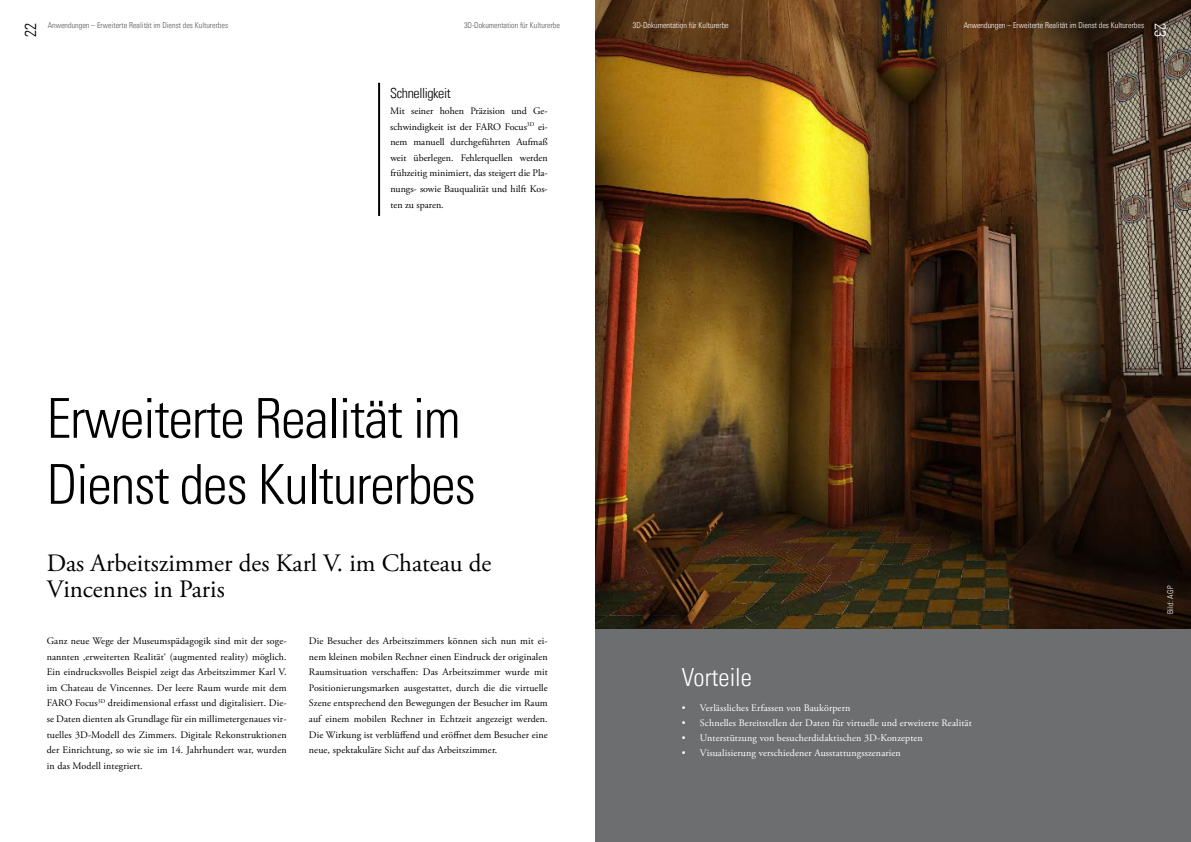
<style>
.page{position:relative;width:1191px;height:842px;background:#fff}
.page>*{position:absolute;margin:0;border:0;box-sizing:border-box;transform-origin:0 0}
.t1{font:300 condensed 55px/66px "Univers LT Std";letter-spacing:-.02em;color:#000}
.t2{font:25px/26px "Adobe Garamond Pro";color:#000}
.t3{font:300 condensed 25px "Univers LT Std";color:#fff}
.t4{font:300 condensed 16px "Univers LT Std";color:#000}
.t5{font:300 condensed 16px "Univers LT Std";color:#fff}
.t6{font:300 condensed 14px "Univers LT Std";letter-spacing:-.03em;color:#000}
.t7{font:10px/15.6px "Adobe Garamond Pro";letter-spacing:.01em;color:#000;text-align:justify}
.t8{font:10px "Adobe Garamond Pro";letter-spacing:.01em;color:#fff}
.t9{font:300 condensed 8px "Univers LT Std";color:#fff}
.t10{font:300 condensed 8px "Univers LT Std";color:#58585a}
</style>
<div class="page">
<img style="left:595px;top:0;width:596px;height:628px">
<div style="left:595px;top:628px;width:596px;height:214px;background:#6d6e70"></div>
<hr style="left:378px;top:83px;width:2px;height:133px;background:#000">
<h3 class="t4" style="left:21px;top:37px;width:16px;rotate:-90deg">22</h3>
<p class="t10" style="left:48px;top:21px;width:182px">Anwendungen – Erweiterte Realität im Dienst des Kulturerbes</p>
<p class="t10" style="left:464px;top:21px;width:97px">3D-Dokumentation für Kulturerbe</p>
<h3 class="t6" style="left:390px;top:85px;width:62px">Schnelligkeit</h3>
<p class="t7" style="left:390px;top:103px;width:159px">Mit seiner hohen Präzision und Ge&shy;schwindigkeit ist der FARO Focus<sup>3D</sup> ei&shy;nem manuell durchgeführten Aufmaß weit überlegen. Fehlerquellen werden frühzeitig minimiert, das steigert die Pla&shy;nungs- sowie Bauqualität und hilft Kos&shy;ten zu sparen.</p>
<p class="t9" style="left:633px;top:21px;width:97px">3D-Dokumentation für Kulturerbe</p>
<p class="t9" style="left:963px;top:21px;width:182px">Anwendungen – Erweiterte Realität im Dienst des Kulturerbes</p>
<h3 class="t5" style="left:1170px;top:23px;width:16px;rotate:90deg">23</h3>
<h1 class="t1" style="left:47px;top:385px;width:430px">Erweiterte Realität im<br>Dienst des Kulturerbes</h1>
<h2 class="t2" style="left:47px;top:551px;width:446px">Das Arbeitszimmer des Karl V. im Chateau de<br>Vincennes in Paris</h2>
<p class="t7" style="left:47px;top:633px;width:241px">Ganz neue Wege der Museumspädagogik sind mit der soge&shy;nannten ‚erweiterten Realität‘ (augmented reality) möglich.<br>Ein eindrucksvolles Beispiel zeigt das Arbeitszimmer Karl V. im Chateau de Vincennes. Der leere Raum wurde mit dem FARO Focus<sup>3D</sup> dreidimensional erfasst und digitalisiert. Die&shy;se Daten dienten als Grundlage für ein millimetergenaues vir&shy;tuelles 3D-Modell des Zimmers. Digitale Rekonstruktionen der Einrichtung, so wie sie im 14. Jahrhundert war, wurden in das Modell integriert.</p>
<p class="t7" style="left:309px;top:633px;width:240px">Die Besucher des Arbeitszimmers können sich nun mit ei&shy;nem kleinen mobilen Rechner einen Eindruck der originalen Raumsituation verschaffen: Das Arbeitszimmer wurde mit Positionierungsmarken ausgestattet, durch die die virtuelle Szene entsprechend den Bewegungen der Besucher im Raum auf einem mobilen Rechner in Echtzeit angezeigt werden.<br>Die Wirkung ist verblüffend und eröffnet dem Besucher eine neue, spektakuläre Sicht auf das Arbeitszimmer.</p>
<h2 class="t3" style="left:682px;top:662px;width:71px">Vorteile</h2>
<p class="t8" style="left:682px;top:702px;width:170px">• Verlässliches Erfassen von Baukörpern</p>
<p class="t8" style="left:682px;top:717px;width:291px">• Schnelles Bereitstellen der Daten für virtuelle und erweiterte Realität</p>
<p class="t8" style="left:682px;top:732px;width:242px">• Unterstützung von besucherdidaktischen 3D-Konzepten</p>
<p class="t8" style="left:682px;top:747px;width:220px">• Visualisierung verschiedener Ausstattungsszenarien</p>
<p class="t9" style="left:1165px;top:614px;width:29px;rotate:-90deg">Bild: AGP</p>
</div>
